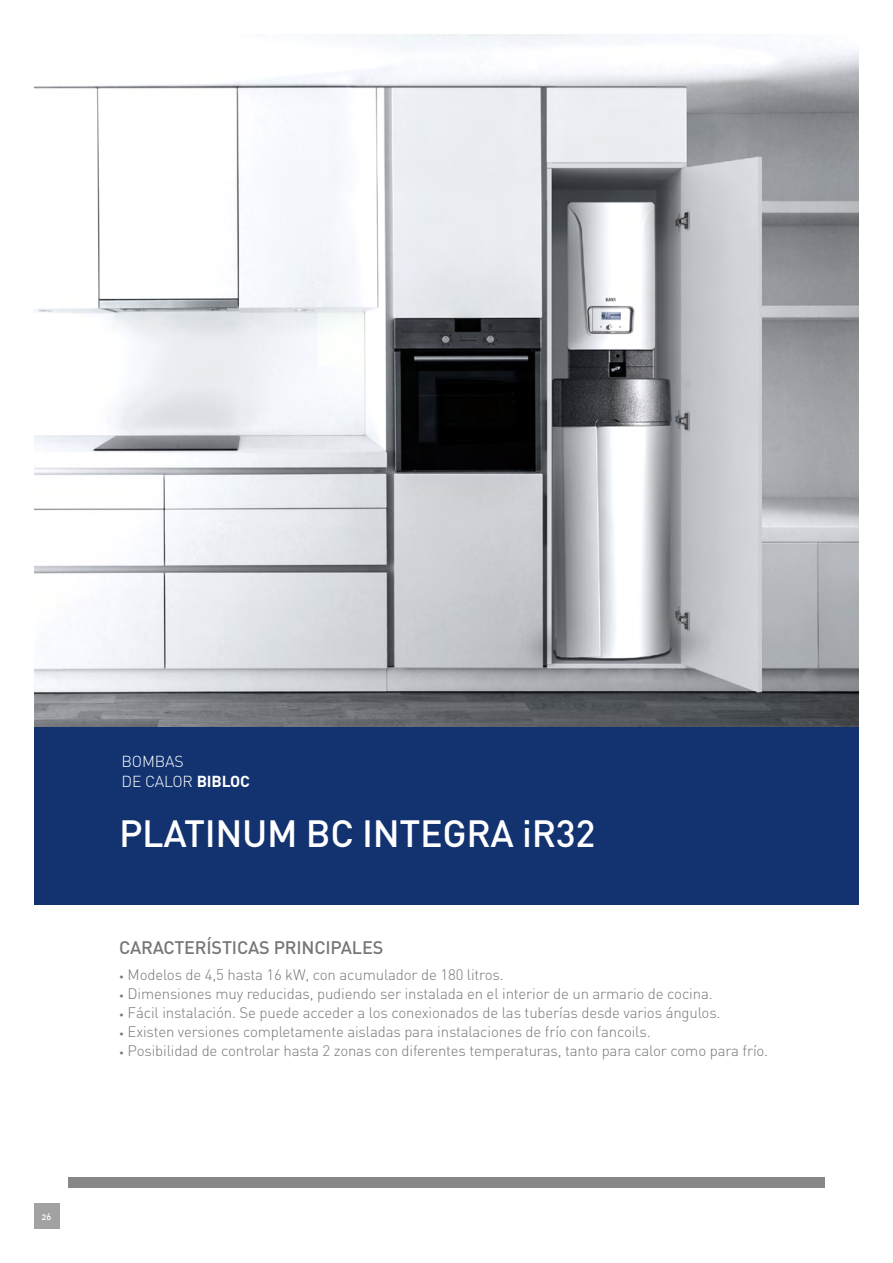
<style>
.page{position:relative;width:893px;height:1263px;background:#fff}
.page>*{position:absolute;margin:0;border:0;box-sizing:border-box;transform-origin:0 0}
.t1{font:500 37.5px "DIN";letter-spacing:-.01em;color:#fff}
.t2{font:500 18px "DIN";letter-spacing:-.01em;color:#777776}
.t3{font:300 15.75px/19.5px "DIN";letter-spacing:-.01em;color:#fff}
.t4{font:300 15px "DIN";letter-spacing:-.01em;color:#777776}
.t5{font:9px "DIN Medium Alternate";color:#fff}
.s1{font-weight:700}
.s2{font-size:9px}
</style>
<div class="page">
<img style="left:34px;top:34px;width:825px;height:693px">
<div style="left:68px;top:1177px;width:757px;height:11px;background:#878787"></div>
<div style="left:34px;top:727px;width:825px;height:178px;background:#123270"></div>
<div style="left:34px;top:1203px;width:26px;height:26px;background:#a3a2a2"></div>
<p class="t5" style="left:42px;top:1211px;width:11px">26</p>
<p class="t3" style="left:122px;top:752px;width:130px">BOMBAS<br>DE CALOR <span class="s1">BIBLOC</span></p>
<h1 class="t1" style="left:119px;top:810px;width:478px">PLATINUM BC INTEGRA iR32</h1>
<p class="t2" style="left:119px;top:936px;width:266px">CARACTERÍSTICAS PRINCIPALES</p>
<p class="t4" style="left:119px;top:965px;width:386px"><span class="s2">•</span> Modelos de 4,5 hasta 16 kW, con acumulador de 180 litros.</p>
<p class="t4" style="left:119px;top:984px;width:595px"><span class="s2">•</span> Dimensiones muy reducidas, pudiendo ser instalada en el interior de un armario de cocina.</p>
<p class="t4" style="left:119px;top:1003px;width:603px"><span class="s2">•</span> Fácil instalación. Se puede acceder a los conexionados de las tuberías desde varios ángulos.</p>
<p class="t4" style="left:119px;top:1022px;width:533px"><span class="s2">•</span> Existen versiones completamente aisladas para instalaciones de frío con fancoils.</p>
<p class="t4" style="left:119px;top:1041px;width:651px"><span class="s2">•</span> Posibilidad de controlar hasta 2 zonas con diferentes temperaturas, tanto para calor como para frío.</p>
</div>
